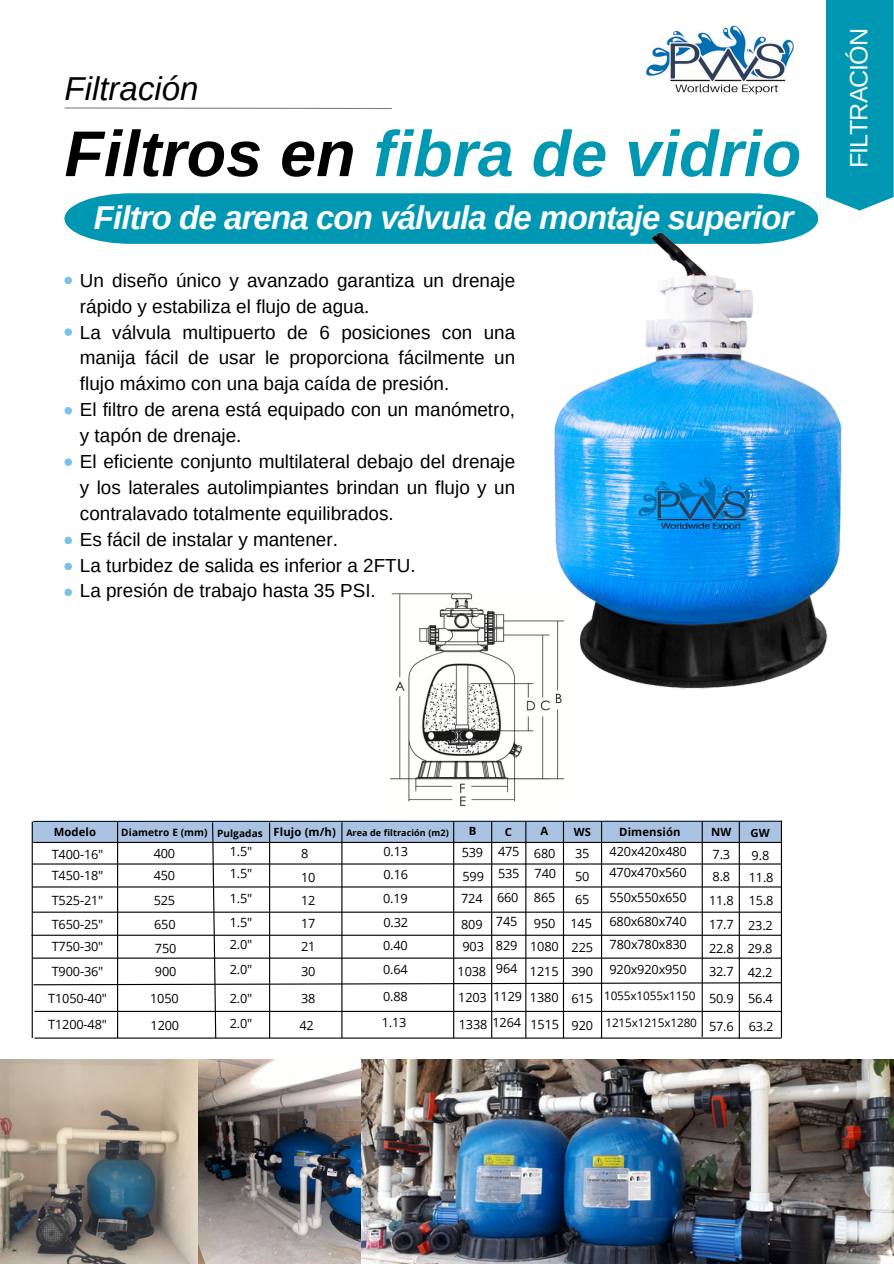
<style>
.page{position:relative;width:894px;height:1264px;background:#fff}
.page>*{position:absolute;margin:0;border:0;box-sizing:border-box;transform-origin:0 0}
.t1{font:italic 700 64.65px "Arimo";color:#0097b2}
.t2{font:italic 700 33px "Arimo";letter-spacing:-.025em;color:#fcfbfc}
.t3{font:italic 33px "Arimo";color:#000}
.t4{font:25.05px "Arimo";letter-spacing:-.04em;color:#fbfbfc}
.t5{font:18.9px/25.8px "Arimo";color:#000}
.t6{font:12.75px "Open Sans";letter-spacing:-.01em;color:#000}
.t7{font:11.85px "Open Sans";letter-spacing:-.01em;color:#000}
.t8{font:700 11.25px "Open Sans";letter-spacing:.01em;color:#000}
.t9{font:700 10.05px "Open Sans";letter-spacing:.01em;color:#000}
.t10{font:700 9px "Open Sans";letter-spacing:.01em;color:#000}
.s1{color:#000}
</style>
<div class="page">
<div style="left:826px;top:0;width:67px;height:205px;background:#0097b2"></div>
<img style="left:646px;top:25px;width:148px;height:70px">
<svg style="left:64px;top:107px;width:328px;height:2px"></svg>
<svg style="left:64px;top:193px;width:455px;height:51px;background:#0b9bb5"></svg>
<div style="left:64px;top:277px;width:8px;height:7px;background:#79c2e8;border-radius:50%"></div>
<div style="left:64px;top:328px;width:8px;height:8px;background:#79c2e8;border-radius:50%"></div>
<div style="left:64px;top:407px;width:8px;height:7px;background:#79c2e8;border-radius:50%"></div>
<div style="left:64px;top:458px;width:8px;height:8px;background:#79c2e8;border-radius:50%"></div>
<div style="left:64px;top:536px;width:8px;height:8px;background:#79c2e8;border-radius:50%"></div>
<img style="left:0;top:1059px;width:893px;height:204px">
<div style="left:64px;top:562px;width:8px;height:8px;background:#79c2e8;border-radius:50%"></div>
<div style="left:64px;top:588px;width:8px;height:8px;background:#79c2e8;border-radius:50%"></div>
<img style="left:519px;top:175px;width:355px;height:514px">
<hr style="left:33px;top:820px;width:748px;height:2px;background:#000">
<hr style="left:31px;top:934px;width:750px;height:1px;background:#000">
<svg style="left:32px;top:821px;width:750px;height:218px"></svg>
<hr style="left:34px;top:1010px;width:747px;height:1px;background:#000">
<hr style="left:34px;top:1037px;width:747px;height:1px;background:#000">
<hr style="left:453px;top:821px;width:1px;height:217px;background:#000">
<hr style="left:491px;top:821px;width:1px;height:216px;background:#000">
<hr style="left:525px;top:822px;width:1px;height:216px;background:#000">
<hr style="left:562px;top:822px;width:2px;height:216px;background:#000">
<hr style="left:701px;top:821px;width:1px;height:215px;background:#000">
<hr style="left:780px;top:820px;width:1px;height:217px;background:#000">
<img style="left:389px;top:585px;width:182px;height:222px">
<h4 class="t3" style="left:64px;top:70px;width:136px">Filtración</h4>
<p class="t1" style="left:64px;top:118px;width:738px"><span class="s1">Filtros en</span> fibra de vidrio</p>
<h3 class="t2" style="left:94px;top:199px;width:701px">Filtro de arena con válvula de montaje superior</h3>
<p class="t5" style="left:80px;top:267px;width:436px">Un diseño único y avanzado garantiza un drenaje rápido y estabiliza el flujo de agua.<br>La válvula multipuerto de 6 posiciones con una manija fácil de usar le proporciona fácilmente un flujo máximo con una baja caída de presión.<br>El filtro de arena está equipado con un manómetro, y tapón de drenaje.<br>El eficiente conjunto multilateral debajo del drenaje y los laterales autolimpiantes brindan un flujo y un contralavado totalmente equilibrados.<br>Es fácil de instalar y mantener.<br>La turbidez de salida es inferior a 2FTU.<br>La presión de trabajo hasta 35 PSI.</p>
<h1 class="t4" style="left:844px;top:168px;width:142px;rotate:-90deg">FILTRACIÓN</h1>
<p class="t8" style="left:54px;top:824px;width:44px">Modelo</p>
<p class="t9" style="left:121px;top:825px;width:88px">Diametro E (mm)</p>
<p class="t9" style="left:217px;top:825px;width:47px">Pulgadas</p>
<p class="t8" style="left:619px;top:823px;width:63px">Dimensión</p>
<p class="t6" style="left:154px;top:844px;width:23px">400</p>
<p class="t6" style="left:230px;top:842px;width:24px">1.5"</p>
<p class="t6" style="left:301px;top:844px;width:9px">8</p>
<p class="t6" style="left:301px;top:867px;width:16px">10</p>
<p class="t6" style="left:301px;top:891px;width:16px">12</p>
<p class="t10" style="left:346px;top:826px;width:104px">Area de filtración (m2)</p>
<p class="t8" style="left:468px;top:823px;width:9px">B</p>
<p class="t8" style="left:504px;top:823px;width:9px">C</p>
<h6 class="t8" style="left:540px;top:823px;width:9px">A</h6>
<p class="t8" style="left:573px;top:823px;width:19px">WS</p>
<p class="t8" style="left:711px;top:824px;width:22px">NW</p>
<p class="t8" style="left:750px;top:824px;width:21px">GW</p>
<p class="t6" style="left:461px;top:843px;width:23px">539</p>
<p class="t6" style="left:498px;top:842px;width:23px">475</p>
<p class="t6" style="left:751px;top:846px;width:19px">9.8</p>
<p class="t8" style="left:273px;top:824px;width:64px">Flujo (m/h)</p>
<p class="t6" style="left:383px;top:842px;width:26px">0.13</p>
<p class="t6" style="left:533px;top:844px;width:23px">680</p>
<h2 class="t6" style="left:575px;top:844px;width:16px">35</h2>
<h5 class="t6" style="left:609px;top:842px;width:79px">420x420x480</h5>
<p class="t6" style="left:712px;top:845px;width:19px">7.3</p>
<p class="t6" style="left:52px;top:845px;width:53px">T400-16"</p>
<p class="t6" style="left:52px;top:866px;width:53px">T450-18"</p>
<p class="t6" style="left:52px;top:890px;width:53px">T525-21"</p>
<h6 class="t6" style="left:52px;top:915px;width:53px">T650-25"</h6>
<p class="t6" style="left:52px;top:937px;width:53px">T750-30"</p>
<p class="t6" style="left:52px;top:962px;width:53px">T900-36"</p>
<p class="t6" style="left:48px;top:988px;width:60px">T1050-40"</p>
<p class="t6" style="left:609px;top:863px;width:79px">470x470x560</p>
<p class="t6" style="left:609px;top:887px;width:79px">550x550x650</p>
<p class="t6" style="left:498px;top:864px;width:23px">535</p>
<p class="t6" style="left:534px;top:864px;width:23px">740</p>
<p class="t6" style="left:497px;top:888px;width:23px">660</p>
<p class="t6" style="left:496px;top:912px;width:23px">745</p>
<p class="t6" style="left:496px;top:935px;width:23px">829</p>
<p class="t6" style="left:496px;top:959px;width:23px">964</p>
<p class="t6" style="left:493px;top:987px;width:30px">1129</p>
<h6 class="t6" style="left:492px;top:1013px;width:30px">1264</h6>
<h6 class="t6" style="left:230px;top:864px;width:24px">1.5"</h6>
<p class="t6" style="left:230px;top:889px;width:24px">1.5"</p>
<p class="t6" style="left:230px;top:913px;width:24px">1.5"</p>
<p class="t6" style="left:230px;top:935px;width:24px">2.0"</p>
<p class="t6" style="left:230px;top:960px;width:24px">2.0"</p>
<p class="t6" style="left:230px;top:989px;width:24px">2.0"</p>
<p class="t6" style="left:230px;top:1014px;width:24px">2.0"</p>
<p class="t6" style="left:383px;top:865px;width:26px">0.16</p>
<p class="t6" style="left:383px;top:889px;width:26px">0.19</p>
<p class="t6" style="left:383px;top:913px;width:26px">0.32</p>
<p class="t6" style="left:383px;top:936px;width:26px">0.40</p>
<p class="t6" style="left:383px;top:960px;width:26px">0.64</p>
<p class="t6" style="left:383px;top:987px;width:26px">0.88</p>
<p class="t6" style="left:381px;top:1013px;width:26px">1.13</p>
<p class="t6" style="left:154px;top:866px;width:23px">450</p>
<p class="t6" style="left:154px;top:891px;width:23px">525</p>
<p class="t6" style="left:154px;top:915px;width:23px">650</p>
<p class="t6" style="left:155px;top:939px;width:23px">750</p>
<p class="t6" style="left:155px;top:962px;width:23px">900</p>
<p class="t6" style="left:150px;top:989px;width:30px">1050</p>
<p class="t6" style="left:575px;top:867px;width:16px">50</p>
<p class="t6" style="left:575px;top:890px;width:16px">65</p>
<p class="t6" style="left:570px;top:914px;width:23px">145</p>
<p class="t6" style="left:571px;top:938px;width:23px">225</p>
<p class="t6" style="left:571px;top:962px;width:23px">390</p>
<p class="t6" style="left:571px;top:989px;width:23px">615</p>
<p class="t6" style="left:571px;top:1015px;width:23px">920</p>
<p class="t7" style="left:605px;top:1014px;width:93px">1215x1215x1280</p>
<p class="t6" style="left:712px;top:867px;width:19px">8.8</p>
<p class="t6" style="left:748px;top:868px;width:26px">11.8</p>
<p class="t6" style="left:708px;top:891px;width:26px">11.8</p>
<h6 class="t6" style="left:748px;top:891px;width:26px">15.8</h6>
<p class="t6" style="left:708px;top:915px;width:26px">17.7</p>
<p class="t6" style="left:747px;top:916px;width:26px">23.2</p>
<p class="t6" style="left:708px;top:939px;width:26px">22.8</p>
<p class="t6" style="left:747px;top:939px;width:26px">29.8</p>
<p class="t6" style="left:708px;top:962px;width:26px">32.7</p>
<p class="t6" style="left:747px;top:963px;width:26px">42.2</p>
<p class="t6" style="left:708px;top:989px;width:26px">50.9</p>
<p class="t6" style="left:747px;top:989px;width:26px">56.4</p>
<p class="t6" style="left:708px;top:1017px;width:26px">57.6</p>
<p class="t6" style="left:748px;top:1017px;width:26px">63.2</p>
<p class="t6" style="left:462px;top:867px;width:23px">599</p>
<p class="t6" style="left:533px;top:888px;width:23px">865</p>
<p class="t6" style="left:461px;top:889px;width:23px">724</p>
<p class="t6" style="left:461px;top:915px;width:23px">809</p>
<p class="t6" style="left:457px;top:961px;width:30px">1038</p>
<p class="t6" style="left:609px;top:912px;width:79px">680x680x740</p>
<p class="t6" style="left:609px;top:935px;width:79px">780x780x830</p>
<p class="t6" style="left:609px;top:960px;width:79px">920x920x950</p>
<p class="t7" style="left:604px;top:986px;width:93px">1055x1055x1150</p>
<p class="t6" style="left:533px;top:914px;width:23px">950</p>
<p class="t6" style="left:530px;top:937px;width:30px">1080</p>
<p class="t6" style="left:530px;top:962px;width:30px">1215</p>
<p class="t6" style="left:530px;top:988px;width:30px">1380</p>
<p class="t6" style="left:301px;top:914px;width:16px">17</p>
<p class="t6" style="left:301px;top:937px;width:16px">21</p>
<p class="t6" style="left:301px;top:962px;width:16px">30</p>
<p class="t6" style="left:301px;top:989px;width:16px">38</p>
<p class="t6" style="left:299px;top:1016px;width:16px">42</p>
<p class="t6" style="left:462px;top:937px;width:23px">903</p>
<p class="t6" style="left:458px;top:988px;width:30px">1203</p>
<h6 class="t6" style="left:458px;top:1015px;width:30px">1338</h6>
<p class="t6" style="left:48px;top:1015px;width:60px">T1200-48"</p>
<p class="t6" style="left:530px;top:1015px;width:30px">1515</p>
<p class="t6" style="left:150px;top:1016px;width:30px">1200</p>
</div>
